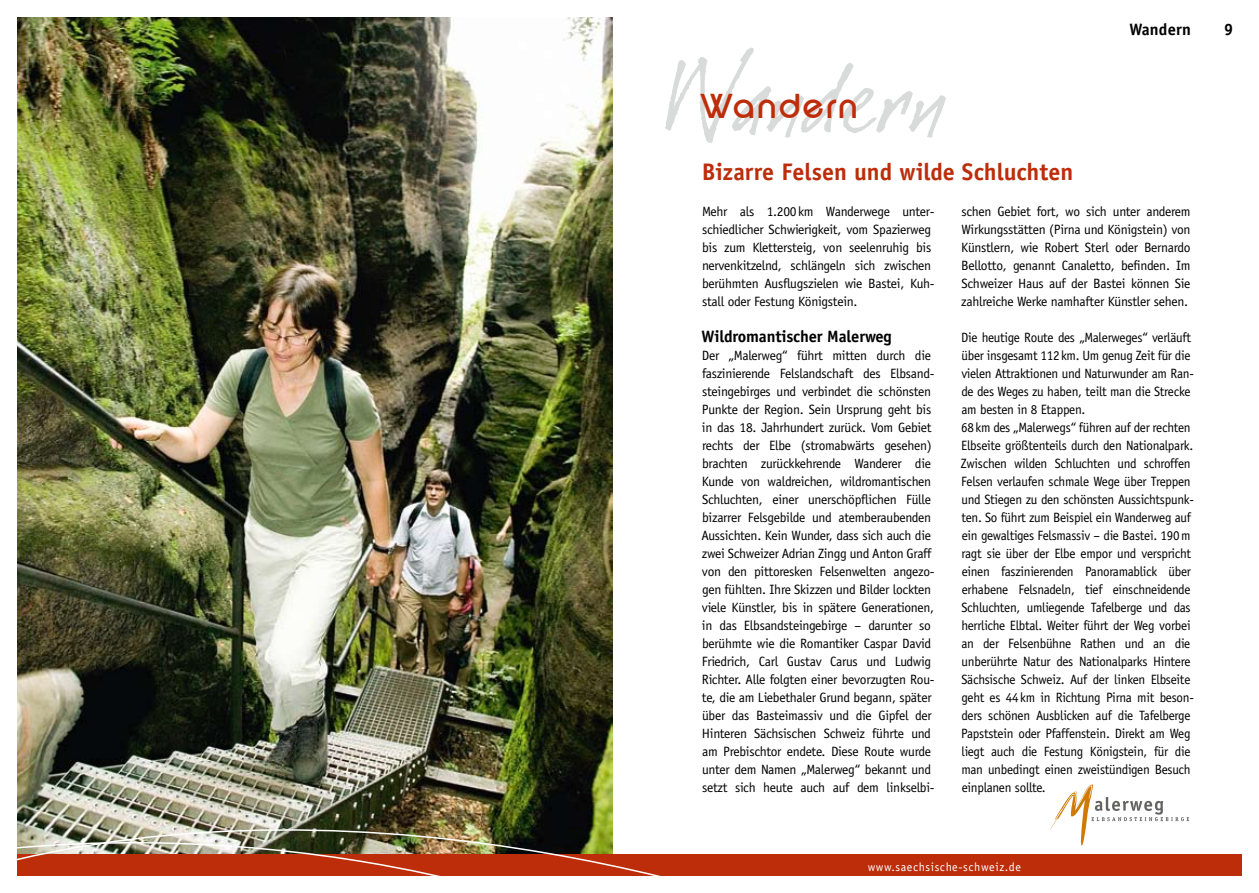
<style>
.page{position:relative;width:1259px;height:893px;background:#fff}
.page>*{position:absolute;margin:0;border:0;box-sizing:border-box;transform-origin:0 0}
.t1{font:700 36px "SF New Republic";letter-spacing:.045em;color:#bd2d0a}
.t2{font:700 24px "Officina Sans";color:#bd2d0a}
.t3{font:700 16.5px "Officina Sans";letter-spacing:-.01em;color:#000}
.t4{font:700 16.5px "Officina Sans";letter-spacing:.01em;color:#000}
.t5{font:13.5px/18px "Officina Sans";letter-spacing:-.02em;color:#000}
.t6{font:12px "Officina Sans";letter-spacing:.05em;color:#fff}
</style>
<div class="page">
<img style="left:17px;top:17px;width:595px;height:747px">
<svg style="left:1050px;top:785px;width:139px;height:61px"></svg>
<div style="left:17px;top:855px;width:1225px;height:21px;background:#bd2d0a"></div>
<svg style="left:506px;top:764px;width:329px;height:112px"></svg>
<img style="left:17px;top:754px;width:489px;height:122px">
<svg style="left:665px;top:48px;width:281px;height:95px"></svg>
<h1 class="t1" style="left:701px;top:86px;width:159px">Wandern</h1>
<h2 class="t2" style="left:702px;top:157px;width:373px">Bizarre Felsen und wilde Schluchten</h2>
<p class="t4" style="left:1129px;top:19px;width:63px">Wandern</p>
<p class="t3" style="left:1224px;top:19px;width:11px">9</p>
<p class="t5" style="left:702px;top:203px;width:234px">Mehr als 1.200km Wanderwege unter&shy;schiedlicher Schwierigkeit, vom Spazierweg bis zum Klettersteig, von seelenruhig bis nervenkitzelnd, schlängeln sich zwischen berühmten Ausflugszielen wie Bastei, Kuh&shy;stall oder Festung Königstein.</p>
<p class="t3" style="left:701px;top:326px;width:192px">Wildromantischer Malerweg</p>
<p class="t5" style="left:701px;top:347px;width:235px">Der „Malerweg“ führt mitten durch die faszinierende Felslandschaft des Elbsand&shy;steingebirges und verbindet die schönsten Punkte der Region. Sein Ursprung geht bis in das 18. Jahrhundert zurück. Vom Gebiet rechts der Elbe (stromabwärts gesehen) brachten zurückkehrende Wanderer die Kunde von waldreichen, wildromantischen Schluchten, einer unerschöpflichen Fülle bizarrer Felsgebilde und atemberaubenden Aussichten. Kein Wunder, dass sich auch die zwei Schweizer Adrian Zingg und Anton Graff von den pittoresken Felsenwelten angezo&shy;gen fühlten. Ihre Skizzen und Bilder lockten viele Künstler, bis in spätere Generationen, in das Elbsandsteingebirge – darunter so berühmte wie die Romantiker Caspar David Friedrich, Carl Gustav Carus und Ludwig Richter. Alle folgten einer bevorzugten Rou&shy;te, die am Liebethaler Grund begann, später über das Basteimassiv und die Gipfel der Hinteren Sächsischen Schweiz führte und am Prebischtor endete. Diese Route wurde unter dem Namen „Malerweg“ bekannt und setzt sich heute auch auf dem linkselbi-</p>
<p class="t5" style="left:961px;top:203px;width:231px;text-align:justify">schen Gebiet fort, wo sich unter anderem Wirkungsstätten (Pirna und Königstein) von Künstlern, wie Robert Sterl oder Bernardo Bellotto, genannt Canaletto, befinden. Im Schweizer Haus auf der Bastei können Sie zahlreiche Werke namhafter Künstler sehen.</p>
<p class="t5" style="left:961px;top:329px;width:234px">Die heutige Route des „Malerweges“ verläuft über insgesamt 112km. Um genug Zeit für die vielen Attraktionen und Naturwunder am Ran&shy;de des Weges zu haben, teilt man die Strecke am besten in 8 Etappen.<br>68km des „Malerwegs“ führen auf der rechten Elbseite größtenteils durch den Nationalpark.<br>Zwischen wilden Schluchten und schroffen Felsen verlaufen schmale Wege über Treppen und Stiegen zu den schönsten Aussichtspunk&shy;ten. So führt zum Beispiel ein Wanderweg auf ein gewaltiges Felsmassiv – die Bastei. 190m ragt sie über der Elbe empor und verspricht einen faszinierenden Panoramablick über erhabene Felsnadeln, tief einschneidende Schluchten, umliegende Tafelberge und das herrliche Elbtal. Weiter führt der Weg vorbei an der Felsenbühne Rathen und an die unberührte Natur des Nationalparks Hintere Sächsische Schweiz. Auf der linken Elbseite geht es 44km in Richtung Pirna mit beson&shy;ders schönen Ausblicken auf die Tafelberge Papststein oder Pfaffenstein. Direkt am Weg liegt auch die Festung Königstein, für die man unbedingt einen zweistündigen Besuch einplanen sollte.</p>
<p class="t6" style="left:868px;top:860px;width:155px">www.saechsische-schweiz.de</p>
</div>
